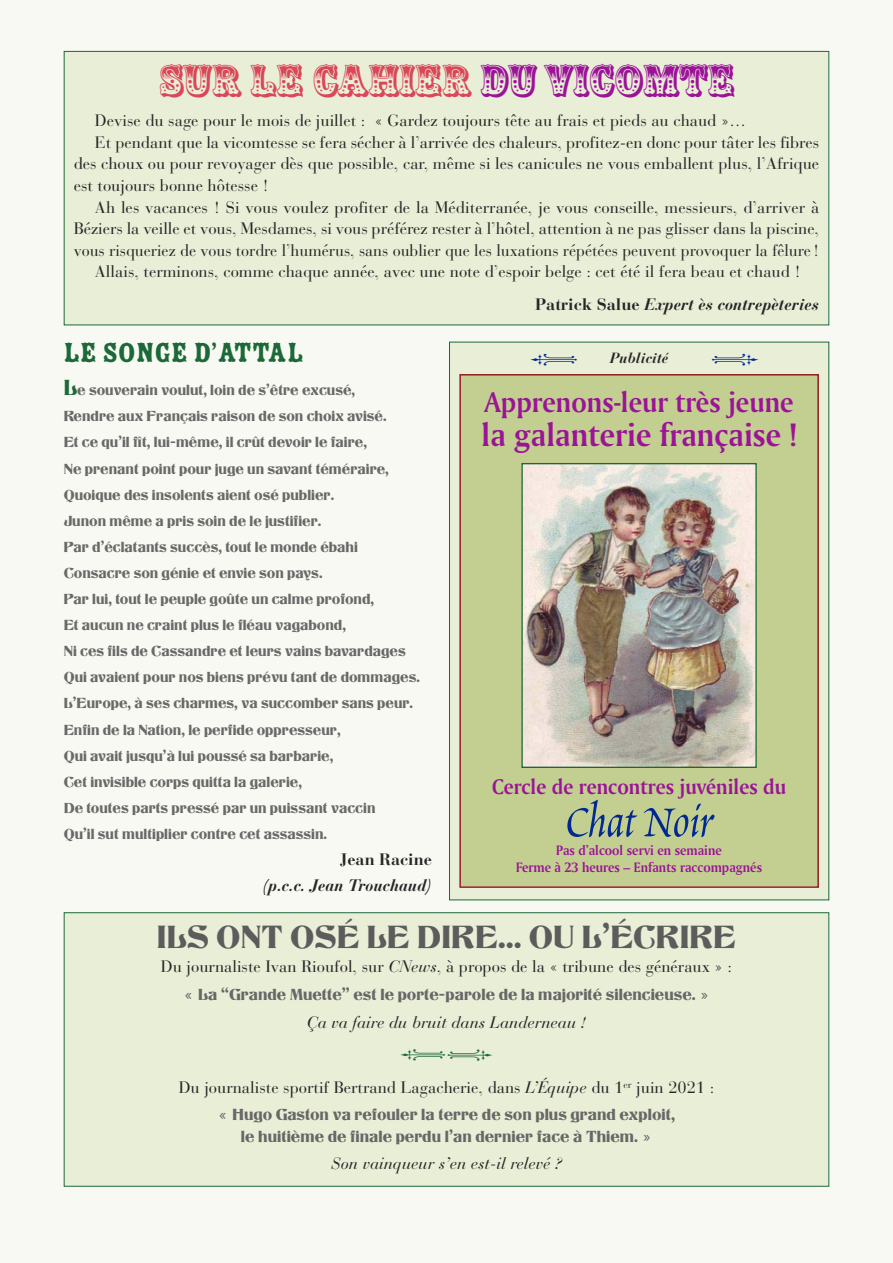
<style>
.page{position:relative;width:893px;height:1263px;background:#f8f9f2}
.page>*{position:absolute;margin:0;border:0;box-sizing:border-box;transform-origin:0 0}
.t1{font:54.9px "Poetica Chancery II";color:#002991;scale:.95 1}
.t2{font:45px "Zebrawood";color:#d94758}
.t3{font:34.35px "Amerigo Bold BT";color:#9b1497;scale:.95 1}
.t4{font:33px "Titania";color:#5d5c5c}
.t5{font:30.15px "Amerigo Bold BT";color:#9b1497;scale:.95 1}
.t6{font:30.15px "Zebrawood Fill";color:#1b6939;scale:.93 1}
.t7{font:22.35px "Amerigo Bold BT";color:#9b1497;scale:.95 1}
.t8{font:16.5px "Bauer Bodoni";color:#272526}
.t9{font:16.5px/21.6px "Titania";color:#686767;text-align:center}
.t10{font:italic 16.5px "Bauer Bodoni";color:#272526}
.t11{font:italic 700 16.5px "Bauer Bodoni";color:#272526}
.t12{font:700 16.5px "Bauer Bodoni";color:#272526}
.t13{font:15px/26.1px "Titania";color:#6a6969}
.t14{font:italic 700 14.7px "Bauer Bodoni";color:#272526}
.t15{font:14.4px/17.2px "Amerigo Bold BT";color:#9b1497;text-align:center;scale:.95 1}
.s1{color:#9b1497}
.s2{font-style:normal}
.s3{font-size:22.5px;color:#1b6939}
.s4{font-style:italic}
.s5{font-family:"Bauer Bodoni";font-weight:900;color:#6a6969}
</style>
<div class="page">
<div style="left:65px;top:913px;width:763px;height:273px;background:#e9eed7"></div>
<div style="left:65px;top:52px;width:763px;height:273px;background:#e9eed7"></div>
<div style="left:450px;top:342px;width:378px;height:557px;background:#e9eed7"></div>
<div style="left:461px;top:375px;width:356px;height:511px;background:#c2cf91"></div>
<img style="left:523px;top:465px;width:232px;height:301px">
<div style="left:521px;top:463px;width:236px;height:305px;border:1px solid #1b6939"></div>
<div style="left:459px;top:374px;width:360px;height:514px;border:2px solid #941b1f"></div>
<h2 class="t2" style="left:159px;top:60px;width:576px">SUR LE CAHIER <span class="s1">DU VICOMTE</span></h2>
<p class="t8" style="left:95px;top:114px;width:652px">Devise du sage pour le mois de juillet : « Gardez toujours tête au frais et pieds au chaud »…</p>
<p class="t8" style="left:95px;top:136px;width:726px">Et pendant que la vicomtesse se fera sécher à l’arrivée des chaleurs, profitez-en donc pour tâter les fibres</p>
<p class="t8" style="left:74px;top:157px;width:747px">des choux ou pour revoyager dès que possible, car, même si les canicules ne vous emballent plus, l’Afrique</p>
<p class="t8" style="left:74px;top:179px;width:197px">est toujours bonne hôtesse !</p>
<p class="t8" style="left:95px;top:200px;width:726px">Ah les vacances ! Si vous voulez profiter de la Méditerranée, je vous conseille, messieurs, d’arriver à</p>
<p class="t8" style="left:74px;top:222px;width:747px">Béziers la veille et vous, Mesdames, si vous préférez rester à l’hôtel, attention à ne pas glisser dans la piscine,</p>
<p class="t8" style="left:74px;top:244px;width:747px">vous risqueriez de vous tordre l’humérus, sans oublier que les luxations répétées peuvent provoquer la fêlure !</p>
<p class="t8" style="left:95px;top:265px;width:707px">Allais, terminons, comme chaque année, avec une note d’espoir belge : cet été il fera beau et chaud !</p>
<p class="t11" style="left:535px;top:298px;width:285px"><span class="s2">Patrick Salue</span> Expert ès contrepèteries</p>
<p class="t14" style="left:610px;top:352px;width:60px">Publicité</p>
<h3 class="t6" style="left:64px;top:334px;width:259px">LE SONGE D’ATTAL</h3>
<p class="t13" style="left:64px;top:378px;width:358px"><span class="s3">L</span>e souverain voulut, loin de s’être excusé,<br>Rendre aux Français raison de son choix avisé.<br>Et ce qu’il fît, lui-même, il crût devoir le faire,<br>Ne prenant point pour juge un savant téméraire, Quoique des insolents aient osé publier.<br>Junon même a pris soin de le justifier.<br>Par d’éclatants succès, tout le monde ébahi Consacre son génie et envie son pays.<br>Par lui, tout le peuple goûte un calme profond,<br>Et aucun ne craint plus le fléau vagabond,<br>Ni ces fils de Cassandre et leurs vains bavardages Qui avaient pour nos biens prévu tant de dommages.<br>L’Europe, à ses charmes, va succomber sans peur.<br>Enfin de la Nation, le perfide oppresseur,<br>Qui avait jusqu’à lui poussé sa barbarie,<br>Cet invisible corps quitta la galerie,<br>De toutes parts pressé par un puissant vaccin<br>Qu’il sut multiplier contre cet assassin.</p>
<p class="t12" style="left:340px;top:853px;width:93px">Jean Racine</p>
<p class="t11" style="left:263px;top:879px;width:171px">(p.c.c. Jean Trouchaud)</p>
<h3 class="t5" style="left:484px;top:390px;width:327px">Apprenons-leur très jeune</h3>
<h3 class="t3" style="left:481px;top:421px;width:333px">la galanterie française !</h3>
<h3 class="t7" style="left:492px;top:778px;width:311px">Cercle de rencontres juvéniles du</h3>
<h1 class="t1" style="left:565px;top:795px;width:157px">Chat Noir</h1>
<p class="t15" style="left:516px;top:843px;width:260px">Pas d’alcool servi en semaine<br>Ferme à 23 heures – Enfants raccompagnés</p>
<h3 class="t4" style="left:157px;top:925px;width:581px">ILS ONT OSÉ LE DIRE… OU L’ÉCRIRE</h3>
<p class="t8" style="left:161px;top:960px;width:573px">Du journaliste Ivan Rioufol, sur <span class="s4">CNews</span>, à propos de la « tribune des généraux » :</p>
<p class="t9" style="left:183px;top:985px;width:528px"><span class="s5">«</span> La “Grande Muette” est le porte-parole de la majorité silencieuse. <span class="s5">»</span></p>
<p class="t10" style="left:307px;top:1015px;width:281px">Ça va faire du bruit dans Landerneau !</p>
<p class="t8" style="left:179px;top:1080px;width:537px">Du journaliste sportif Bertrand Lagacherie, dans <span class="s4">L’Équipe</span> du 1<sup>er</sup> juin 2021 :</p>
<p class="t9" style="left:218px;top:1105px;width:459px"><span class="s5">«</span> Hugo Gaston va refouler la terre de son plus grand exploit, le huitième de finale perdu l’an dernier face à Thiem. <span class="s5">»</span></p>
<p class="t10" style="left:331px;top:1157px;width:231px">Son vainqueur s’en est-il relevé ?</p>
</div>
